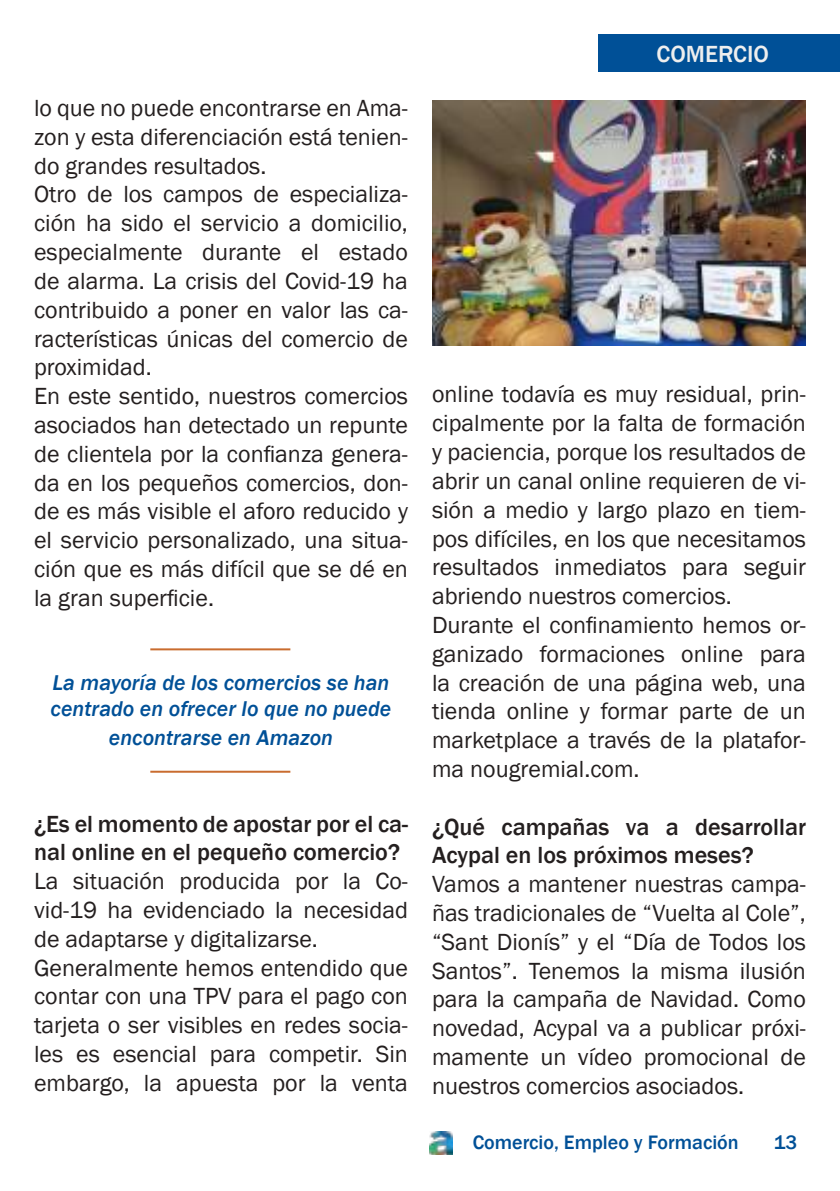
<style>
.page{position:relative;width:840px;height:1191px;background:#fff}
.page>*{position:absolute;margin:0;border:0;box-sizing:border-box;transform-origin:0 0}
.t1{font:24px/28.8px "Franklin Gothic";color:#241f1f}
.t2{font:500 24px/28.8px "Franklin Gothic";color:#241f1f}
.t3{font:500 24px "Franklin Gothic";color:#eee}
.t4{font:italic 500 22px/26.4px "Franklin Gothic";color:#005097}
.t5{font:500 20px "Franklin Gothic";color:#005097}
</style>
<div class="page">
<div style="left:598px;top:35px;width:241px;height:37px;background:#005097"></div>
<img style="left:429px;top:1131px;width:23px;height:24px">
<img style="left:432px;top:101px;width:372px;height:245px">
<hr style="left:150px;top:648px;width:140px;height:2px;background:#c96c2f">
<hr style="left:150px;top:770px;width:140px;height:2px;background:#c96c2f">
<p class="t1" style="left:34px;top:94px;width:375px">lo que no puede encontrarse en Ama&shy;zon y esta diferenciación está tenien&shy;do grandes resultados.<br>Otro de los campos de especializa&shy;ción ha sido el servicio a domicilio, especialmente durante el estado de alarma. La crisis del Covid-19 ha contribuido a poner en valor las ca&shy;racterísticas únicas del comercio de proximidad.<br>En este sentido, nuestros comercios asociados han detectado un repunte de clientela por la confianza genera&shy;da en los pequeños comercios, don&shy;de es más visible el aforo reducido y el servicio personalizado, una situa&shy;ción que es más difícil que se dé en la gran superficie.</p>
<p class="t4" style="left:51px;top:669px;width:342px">La mayoría de los comercios se han centrado en ofrecer lo que no puede</p>
<p class="t4" style="left:109px;top:725px;width:225px">encontrarse en Amazon</p>
<p class="t2" style="left:34px;top:809px;width:375px">¿Es el momento de apostar por el ca&shy;nal online en el pequeño comercio?</p>
<p class="t1" style="left:34px;top:867px;width:375px">La situación producida por la Co&shy;vid-19 ha evidenciado la necesidad de adaptarse y digitalizarse.<br>Generalmente hemos entendido que contar con una TPV para el pago con tarjeta o ser visibles en redes socia&shy;les es esencial para competir. Sin embargo, la apuesta por la venta</p>
<p class="t3" style="left:656px;top:39px;width:114px">COMERCIO</p>
<p class="t1" style="left:432px;top:380px;width:375px">online todavía es muy residual, prin&shy;cipalmente por la falta de formación y paciencia, porque los resultados de abrir un canal online requieren de vi&shy;sión a medio y largo plazo en tiem&shy;pos difíciles, en los que necesitamos resultados inmediatos para seguir abriendo nuestros comercios.<br>Durante el confinamiento hemos or&shy;ganizado formaciones online para la creación de una página web, una tienda online y formar parte de un marketplace a través de la platafor&shy;ma nougremial.com.</p>
<p class="t2" style="left:432px;top:812px;width:375px">¿Qué campañas va a desarrollar<br>Acypal en los próximos meses?</p>
<p class="t1" style="left:432px;top:870px;width:375px;text-align:justify">Vamos a mantener nuestras campa&shy;ñas tradicionales de “Vuelta al Cole”, “Sant Dionís” y el “Día de Todos los Santos”. Tenemos la misma ilusión para la campaña de Navidad. Como novedad, Acypal va a publicar próxi&shy;mamente un vídeo promocional de nuestros comercios asociados.</p>
<p class="t5" style="left:472px;top:1130px;width:267px">Comercio, Empleo y Formación</p>
<p class="t5" style="left:773px;top:1130px;width:25px">13</p>
</div>
